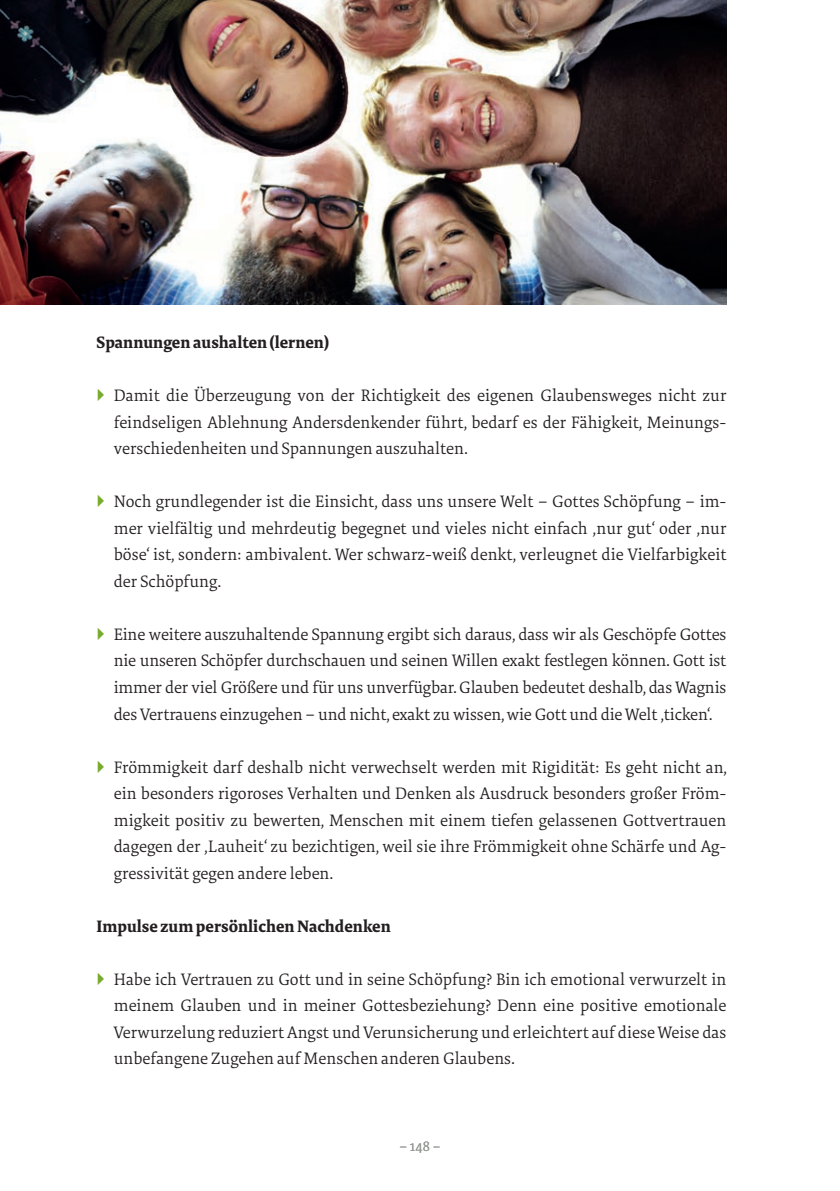
<style>
.page{position:relative;width:840px;height:1191px;background:#fff}
.page>*{position:absolute;margin:0;border:0;box-sizing:border-box;transform-origin:0 0}
.t1{font:300 17px/26.6px "Tundra OT";color:#231f20;text-align:justify}
.t2{font:700 17px "Tundra OT";color:#231f20}
.t3{font:300 14px "Tundra OT";color:#939794}
</style>
<div class="page">
<img style="left:0;top:0;width:726px;height:305px">
<p class="t2" style="left:96px;top:333px;width:234px">Spannungen aushalten (lernen)</p>
<p class="t1" style="left:114px;top:383px;width:613px">Damit die Überzeugung von der Richtigkeit des eigenen Glaubensweges nicht zur feindseligen Ablehnung Andersdenkender führt, bedarf es der Fähigkeit, Meinungs&shy;verschiedenheiten und Spannungen auszuhalten.</p>
<p class="t1" style="left:114px;top:489px;width:614px">Noch grundlegender ist die Einsicht, dass uns unsere Welt – Gottes Schöpfung – im&shy;mer vielfältig und mehrdeutig begegnet und vieles nicht einfach ‚nur gut‘ oder ‚nur böse‘ ist, sondern: ambivalent. Wer schwarz-weiß denkt, verleugnet die Vielfarbigkeit der Schöpfung.</p>
<p class="t1" style="left:114px;top:621px;width:614px">Eine weitere auszuhaltende Spannung ergibt sich daraus, dass wir als Geschöpfe Gottes nie unseren Schöpfer durchschauen und seinen Willen exakt festlegen können. Gott ist immer der viel Größere und für uns unverfügbar. Glauben bedeutet deshalb, das Wagnis des Vertrauens einzugehen – und nicht, exakt zu wissen, wie Gott und die Welt ‚ticken‘.</p>
<p class="t1" style="left:114px;top:754px;width:614px">Frömmigkeit darf deshalb nicht verwechselt werden mit Rigidität: Es geht nicht an, ein besonders rigoroses Verhalten und Denken als Ausdruck besonders großer Fröm&shy;migkeit positiv zu bewerten, Menschen mit einem tiefen gelassenen Gottvertrauen dagegen der ‚Lauheit‘ zu bezichtigen, weil sie ihre Frömmigkeit ohne Schärfe und Ag&shy;gressivität gegen andere leben.</p>
<p class="t2" style="left:96px;top:916px;width:296px">Impulse zum persönlichen Nachdenken</p>
<p class="t1" style="left:114px;top:966px;width:613px">Habe ich Vertrauen zu Gott und in seine Schöpfung? Bin ich emotional verwurzelt in meinem Glauben und in meiner Gottesbeziehung? Denn eine positive emotionale Verwurzelung reduziert Angst und Verunsicherung und erleichtert auf diese Weise das unbefangene Zugehen auf Menschen anderen Glaubens.</p>
<p class="t3" style="left:399px;top:1138px;width:43px">– 148 –</p>
</div>
